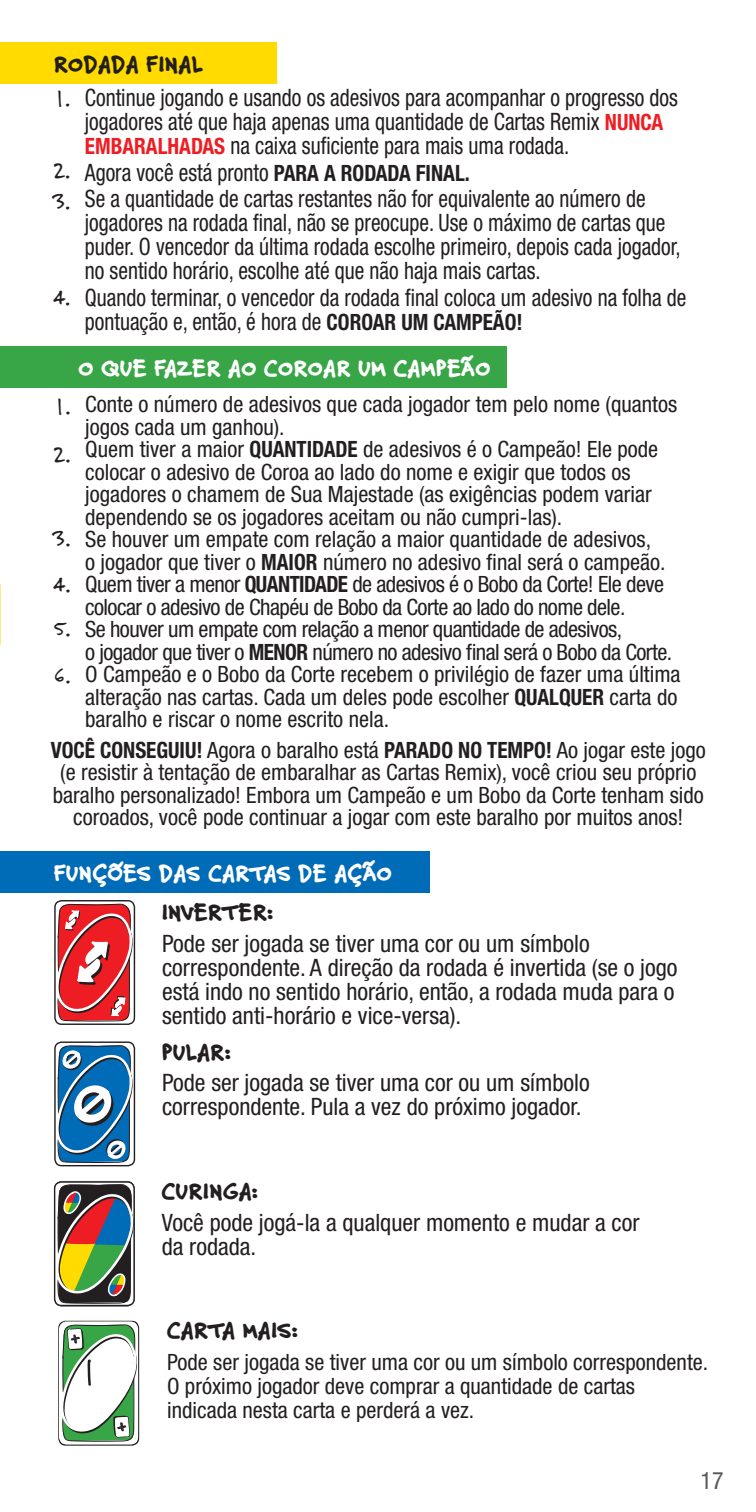
<style>
.page{position:relative;width:756px;height:1512px;background:#fff}
.page>*{position:absolute;margin:0;border:0;box-sizing:border-box;transform-origin:0 0}
.t1{font:condensed 24px/24px "Helvetica Neue LT Std";color:#231f20;scale:.9 1}
.t2{font:condensed 24px/24px "Helvetica Neue LT Std";color:#231f20}
.t3{font:800 24px "Felt Tip Roman";color:#fff}
.t4{font:800 24px "Felt Tip Roman";color:#231f20}
.t5{font:24px/45px "Felt Tip Roman";color:#231f20}
.t6{font:condensed 24px "Helvetica Neue LT Std";color:#57585a}
.t7{font:condensed 22.5px/22.5px "Helvetica Neue LT Std";color:#231f20}
.s1{font-weight:700;font-size:22.5px;color:#ee1d23}
.s2{font-weight:700;font-size:22.5px}
.s3{font-weight:700}
</style>
<div class="page">
<div style="left:0;top:43px;width:276px;height:41px;background:#ffdb01"></div>
<div style="left:0;top:346px;width:507px;height:41px;background:#38a546"></div>
<div style="left:0;top:852px;width:429px;height:41px;background:#006bb6"></div>
<svg style="left:56px;top:1043px;width:78px;height:123px"></svg>
<div style="left:54px;top:1041px;width:81px;height:125px;border:1px solid #231f20;border-radius:7px"></div>
<svg style="left:56px;top:902px;width:77px;height:121px"></svg>
<div style="left:54px;top:900px;width:81px;height:125px;border:1px solid #231f20;border-radius:7px"></div>
<svg style="left:54px;top:1181px;width:84px;height:265px"></svg>
<p class="t4" style="left:54px;top:56px;width:151px">RODADA FINAL</p>
<p class="t1" style="left:85px;top:88px;width:661px">Continue jogando e usando os adesivos para acompanhar o progresso dos jogadores até que haja apenas uma quantidade de Cartas Remix <span class="s1">NUNCA<br>EMBARALHADAS</span> na caixa suficiente para mais uma rodada.</p>
<p class="t1" style="left:85px;top:162px;width:625px;line-height:26.7px">Agora você está pronto <span class="s2">PARA A RODADA FINAL.<br></span>Se a quantidade de cartas restantes não for equivalente ao número de</p>
<p class="t1" style="left:85px;top:214px;width:664px">jogadores na rodada final, não se preocupe. Use o máximo de cartas que puder. O vencedor da última rodada escolhe primeiro, depois cada jogador, no sentido horário, escolhe até que não haja mais cartas.</p>
<p class="t1" style="left:85px;top:288px;width:670px">Quando terminar, o vencedor da rodada final coloca um adesivo na folha de pontuação e, então, é hora de <span class="s2">COROAR UM CAMPEÃO!</span></p>
<p class="t5" style="left:54px;top:75px;width:18px">1.</p>
<p class="t5" style="left:54px;top:147px;width:18px">2.</p>
<p class="t5" style="left:54px;top:178px;width:18px">3.</p>
<p class="t5" style="left:54px;top:274px;width:18px">4.</p>
<p class="t5" style="left:54px;top:381px;width:18px;line-height:48.9px">1.<br>2.</p>
<p class="t5" style="left:54px;top:515px;width:18px;text-align:justify">3.<br>4.<br>5.</p>
<p class="t5" style="left:54px;top:652px;width:18px">6.</p>
<p class="t3" style="left:79px;top:360px;width:414px">O QUE FAZER AO COROAR UM CAMPEÃO</p>
<p class="t7" style="left:85px;top:396px;width:597px">Conte o número de adesivos que cada jogador tem pelo nome (quantos jogos cada um ganhou).<br>Quem tiver a maior <span class="s3">QUANTIDADE</span> de adesivos é o Campeão! Ele pode colocar o adesivo de Coroa ao lado do nome e exigir que todos os jogadores o chamem de Sua Majestade (as exigências podem variar dependendo se os jogadores aceitam ou não cumpri-las).<br>Se houver um empate com relação a maior quantidade de adesivos,<br>o jogador que tiver o <span class="s3">MAIOR</span> número no adesivo final será o campeão.<br>Quem tiver a menor <span class="s3">QUANTIDADE</span> de adesivos é o Bobo da Corte! Ele deve colocar o adesivo de Chapéu de Bobo da Corte ao lado do nome dele.<br>Se houver um empate com relação a menor quantidade de adesivos,<br>o jogador que tiver o <span class="s3">MENOR</span> número no adesivo final será o Bobo da Corte.<br>O Campeão e o Bobo da Corte recebem o privilégio de fazer uma última alteração nas cartas. Cada um deles pode escolher <span class="s3">QUALQUER</span> carta do baralho e riscar o nome escrito nela.</p>
<p class="t7" style="left:51px;top:741px;width:657px;text-align:center"><span class="s3">VOCÊ CONSEGUIU!</span> Agora o baralho está <span class="s3">PARADO NO TEMPO!</span> Ao jogar este jogo (e resistir à tentação de embaralhar as Cartas Remix), você criou seu próprio baralho personalizado! Embora um Campeão e um Bobo da Corte tenham sido coroados, você pode continuar a jogar com este baralho por muitos anos!</p>
<p class="t3" style="left:54px;top:866px;width:340px">FUNÇÕES DAS CARTAS DE AÇÃO</p>
<p class="t4" style="left:162px;top:905px;width:113px">INVERTER:</p>
<p class="t2" style="left:162px;top:934px;width:517px">Pode ser jogada se tiver uma cor ou um símbolo correspondente. A direção da rodada é invertida (se o jogo está indo no sentido horário, então, a rodada muda para o sentido anti-horário e vice-versa).</p>
<p class="t4" style="left:162px;top:1044px;width:70px">PULAR:</p>
<p class="t2" style="left:162px;top:1074px;width:429px">Pode ser jogada se tiver uma cor ou um símbolo correspondente. Pula a vez do próximo jogador.</p>
<p class="t4" style="left:162px;top:1184px;width:98px">CURINGA:</p>
<p class="t2" style="left:162px;top:1213px;width:479px">Você pode jogá-la a qualquer momento e mudar a cor da rodada.</p>
<p class="t4" style="left:167px;top:1323px;width:133px">CARTA MAIS:</p>
<p class="t7" style="left:167px;top:1353px;width:543px;line-height:24px">Pode ser jogada se tiver uma cor ou um símbolo correspondente.<br>O próximo jogador deve comprar a quantidade de cartas indicada nesta carta e perderá a vez.</p>
<p class="t6" style="left:701px;top:1472px;width:25px">17</p>
</div>
